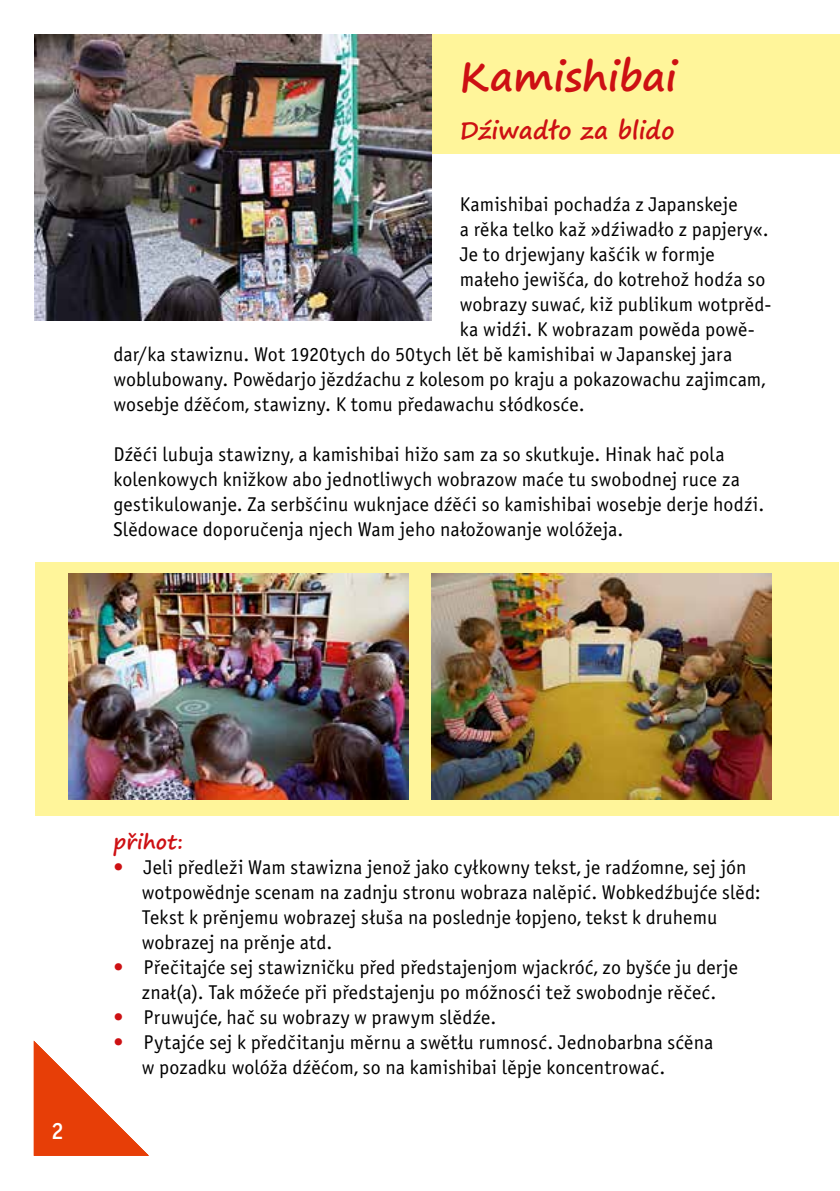
<style>
.page{position:relative;width:840px;height:1191px;background:#fff}
.page>*{position:absolute;margin:0;border:0;box-sizing:border-box;transform-origin:0 0}
.t1{font:700 40px "Segoe Print";color:#cd1013}
.t2{font:700 24px "Segoe Print";letter-spacing:.005em;color:#cd1013}
.t3{font:24px "Officina Sans Medium E";color:#fff}
.t4{font:20px/25px "Officina Sans Book E";letter-spacing:.005em;color:#000}
.t5{font:700 20px "Segoe Print";letter-spacing:.015em;color:#cd1013}
.s1{color:#cd1013}
</style>
<div class="page">
<div style="left:35px;top:562px;width:803px;height:253px;background:#fff59a"></div>
<div style="left:36px;top:34px;width:803px;height:119px;background:#fff59a"></div>
<svg style="left:34px;top:1041px;width:115px;height:114px"></svg>
<img style="left:34px;top:34px;width:397px;height:286px">
<img style="left:431px;top:573px;width:340px;height:226px">
<img style="left:68px;top:573px;width:340px;height:226px">
<h1 class="t1" style="left:459px;top:40px;width:218px">Kamishibai</h1>
<p class="t2" style="left:459px;top:108px;width:216px">Dźiwadło za blido</p>
<p class="t4" style="left:459px;top:191px;width:279px">Kamishibai pochadźa z Japanskeje</p>
<p class="t4" style="left:459px;top:216px;width:310px">a rěka telko kaž »dźiwadło z papjery«.</p>
<p class="t4" style="left:459px;top:241px;width:256px">Je to drjewjany kašćik w formje</p>
<p class="t4" style="left:459px;top:266px;width:307px">małeho jewišća, do kotrehož hodźa so</p>
<p class="t4" style="left:459px;top:291px;width:313px">wobrazy suwać, kiž publikum wotprěd-</p>
<p class="t4" style="left:459px;top:316px;width:294px">ka widźi. K wobrazam powěda powě-</p>
<p class="t4" style="left:113px;top:341px;width:620px">dar/ka stawiznu. Wot 1920tych do 50tych lět bě kamishibai w Japanskej jara</p>
<p class="t4" style="left:113px;top:366px;width:653px">woblubowany. Powědarjo jězdźachu z kolesom po kraju a pokazowachu zajimcam,</p>
<p class="t4" style="left:113px;top:391px;width:472px">wosebje dźěćom, stawizny. K tomu předawachu słódkosće.</p>
<p class="t4" style="left:113px;top:441px;width:652px">Dźěći lubuja stawizny, a kamishibai hižo sam za so skutkuje. Hinak hač pola kolenkowych knižkow abo jednotliwych wobrazow maće tu swobodnej ruce za gestikulowanje. Za serbšćinu wuknjace dźěći so kamishibai wosebje derje hodźi.<br>Slědowace doporučenja njech Wam jeho nałožowanje wolóžeja.</p>
<p class="t3" style="left:51px;top:1117px;width:14px">2</p>
<p class="t5" style="left:113px;top:823px;width:71px">přihot:</p>
<p class="t4" style="left:142px;top:854px;width:620px;text-indent:-28px"><span class="s1">•</span> Jeli předleži Wam stawizna jenož jako cyłkowny tekst, je radźomne, sej jón wotpowědnje scenam na zadnju stronu wobraza nalěpić. Wobkedźbujće slěd:<br>Tekst k prěnjemu wobrazej słuša na poslednje łopjeno, tekst k druhemu wobrazej na prěnje atd.</p>
<p class="t4" style="left:113px;top:954px;width:625px;text-align:center"><span class="s1">•</span> Přečitajće sej stawizničku před předstajenjom wjackróć, zo byšće ju derje znał(a). Tak móžeće při předstajenju po móžnosći tež swobodnje rěčeć.</p>
<p class="t4" style="left:113px;top:1004px;width:384px"><span class="s1">•</span> Pruwujće, hač su wobrazy w prawym slědźe.</p>
<p class="t4" style="left:142px;top:1029px;width:572px;text-indent:-28px"><span class="s1">•</span> Pytajće sej k předčitanju měrnu a swětłu rumnosć. Jednobarbna sćěna w pozadku wolóža dźěćom, so na kamishibai lěpje koncentrować.</p>
</div>
